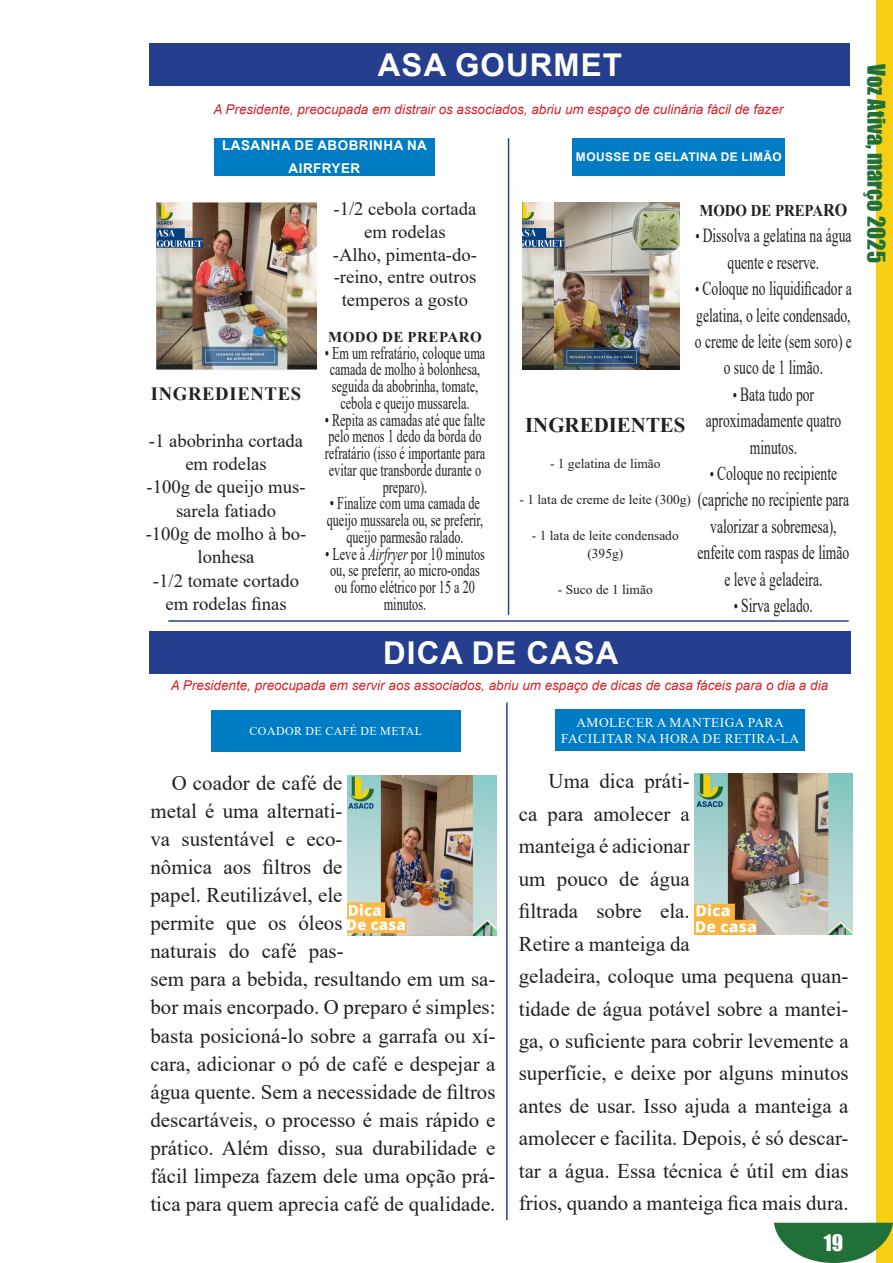
<style>
.page{position:relative;width:893px;height:1263px;background:#fff}
.page>*{position:absolute;margin:0;border:0;box-sizing:border-box;transform-origin:0 0}
.t1{font:700 31.35px "Arial";letter-spacing:.035em;color:#fff}
.t2{font:22.5px "Impact";color:#207038}
.t3{font:21px "Impact";color:#fff}
.t4{font:20.85px/28px "Times New Roman";color:#231f20}
.t5{font:700 20.85px "Times New Roman";color:#231f20}
.t6{font:19.95px/26.4px "Times New Roman";color:#231f20;text-align:center;scale:.68 1}
.t7{font:18.6px/23.2px "Times New Roman";color:#231f20;text-align:center}
.t8{font:700 18.6px "Times New Roman";letter-spacing:.035em;color:#231f20}
.t9{font:17.85px/16.8px "Times New Roman";color:#231f20;text-align:center;scale:.68 1}
.t10{font:700 16.5px "Times New Roman";color:#231f20;scale:.9 1}
.t11{font:700 15px "Times New Roman";letter-spacing:.035em;color:#231f20}
.t12{font:italic 13.5px "Arial";color:#d1232a}
.t13{font:13.5px/18px "Times New Roman";color:#231f20;text-align:center}
.t14{font:13.5px/16.5px "Times New Roman";letter-spacing:.035em;color:#fff;text-align:center}
.t15{font:700 13.5px/23px "Arial";letter-spacing:.035em;color:#fff;text-align:center}
.t16{font:700 12px "Arial";letter-spacing:.035em;color:#fff}
.t17{font:12px "Times New Roman";letter-spacing:.035em;color:#fff}
.s1{font-style:italic}
.s2{font-size:18px}
.s3{font-size:17.85px}
</style>
<div class="page">
<div style="left:876px;top:0;width:17px;height:1263px;background:#f6cf15"></div>
<svg style="left:774px;top:1223px;width:119px;height:40px"></svg>
<div style="left:150px;top:43px;width:700px;height:42px;background:#253f8e"></div>
<div style="left:150px;top:631px;width:701px;height:43px;background:#253f8e"></div>
<div style="left:211px;top:710px;width:249px;height:42px;background:#007cc4"></div>
<hr style="left:506px;top:702px;width:2px;height:518px;background:#253f8e">
<img style="left:348px;top:775px;width:149px;height:161px">
<img style="left:156px;top:202px;width:161px;height:167px">
<div style="left:214px;top:138px;width:220px;height:38px;background:#007cc4"></div>
<hr style="left:508px;top:138px;width:1px;height:477px;background:#253f8e">
<div style="left:555px;top:709px;width:249px;height:42px;background:#007cc4"></div>
<img style="left:694px;top:774px;width:159px;height:161px">
<hr style="left:168px;top:620px;width:681px;height:2px;background:#253f8e">
<img style="left:523px;top:202px;width:157px;height:168px">
<div style="left:573px;top:138px;width:212px;height:38px;background:#007cc4"></div>
<p class="t1" style="left:378px;top:42px;width:246px">ASA GOURMET</p>
<p class="t12" style="left:213px;top:101px;width:571px">A Presidente, preocupada em distrair os associados, abriu um espaço de culinária fácil de fazer</p>
<p class="t15" style="left:222px;top:134px;width:206px">LASANHA DE ABOBRINHA NA<br>AIRFRYER</p>
<p class="t8" style="left:151px;top:381px;width:152px">INGREDIENTES</p>
<p class="t7" style="left:146px;top:428px;width:162px">-1 abobrinha cortada em rodelas<br>-100g de queijo mus&shy;sarela fatiado<br>-100g de molho à bo&shy;lonhesa<br>-1/2 tomate cortado em rodelas finas</p>
<p class="t7" style="left:333px;top:197px;width:146px;line-height:22.6px">-1/2 cebola cortada em rodelas<br>-Alho, pimenta-do--reino, entre outros temperos a gosto</p>
<p class="t11" style="left:328px;top:326px;width:155px">MODO DE PREPARO</p>
<p class="t9" style="left:325px;top:344px;width:238px">• Em um refratário, coloque uma camada de molho à bolonhesa, seguida da abobrinha, tomate, cebola e queijo mussarela.</p>
<p class="t9" style="left:325px;top:411px;width:238px">• Repita as camadas até que falte pelo menos 1 dedo da borda do refratário (isso é importante para evitar que transborde durante o preparo).</p>
<p class="t9" style="left:327px;top:494px;width:232px">• Finalize com uma camada de queijo mussarela ou, se preferir, queijo parmesão ralado.</p>
<p class="t9" style="left:325px;top:545px;width:237px">• Leve à <span class="s1">Airfryer</span> por 10 minutos ou, se preferir, ao micro-ondas ou forno elétrico por 15 a 20 minutos.</p>
<p class="t16" style="left:576px;top:149px;width:207px">MOUSSE DE GELATINA DE LIMÃO</p>
<p class="t10" style="left:699px;top:199px;width:166px">MODO DE PREPA<span class="s2">RO</span></p>
<p class="t6" style="left:695px;top:222px;width:231px"><span class="s3">•</span> Dissolva a gelatina na água quente e reserve.</p>
<p class="t6" style="left:695px;top:275px;width:233px"><span class="s3">•</span> Coloque no liquidificador a gelatina, o leite condensado, o creme de leite (sem soro) e o suco de 1 limão.</p>
<p class="t6" style="left:706px;top:380px;width:201px"><span class="s3">•</span> Bata tudo por aproximadamente quatro minutos.</p>
<p class="t6" style="left:697px;top:459px;width:225px"><span class="s3">•</span> Coloque no recipiente (capriche no recipiente para valorizar a sobremesa), enfeite com raspas de limão e leve à geladeira.</p>
<p class="t6" style="left:734px;top:591px;width:118px"><span class="s3">•</span> Sirva gelado.</p>
<p class="t5" style="left:525px;top:410px;width:162px">INGREDIENTES</p>
<p class="t13" style="left:550px;top:454px;width:112px">- 1 gelatina de limão</p>
<p class="t13" style="left:520px;top:490px;width:173px">- 1 lata de creme de leite (300g)</p>
<p class="t13" style="left:532px;top:526px;width:148px">- 1 lata de leite condensado (395g)</p>
<p class="t13" style="left:558px;top:580px;width:96px">- Suco de 1 limão</p>
<p class="t1" style="left:383px;top:631px;width:237px">DICA DE CASA</p>
<p class="t12" style="left:171px;top:676px;width:659px">A Presidente, preocupada em servir aos associados, abriu um espaço de dicas de casa fáceis para o dia a dia</p>
<p class="t17" style="left:250px;top:723px;width:174px">COADOR DE CAFÉ DE METAL</p>
<p class="t14" style="left:561px;top:713px;width:239px">AMOLECER A MANTEIGA PARA<br>FACILITAR NA HORA DE RETIRA-LA</p>
<p class="t2" style="left:894px;top:64px;width:200px;rotate:90deg">Voz Ativa, março 2025</p>
<p class="t4" style="left:150px;top:768px;width:347px;text-indent:21px">O coador de café de<br>metal é uma alternati-<br>va sustentável e eco-<br>nômica aos filtros de<br>papel. Reutilizável, ele<br>permite que os óleos<br>naturais do café pas-<br>sem para a bebida, resultando em um sa&shy;bor mais encorpado. O preparo é simples: basta posicioná-lo sobre a garrafa ou xí&shy;cara, adicionar o pó de café e despejar a água quente. Sem a necessidade de filtros descartáveis, o processo é mais rápido e prático. Além disso, sua durabilidade e fácil limpeza fazem dele uma opção prá&shy;tica para quem aprecia café de qualidade.</p>
<p class="t4" style="left:519px;top:765px;width:331px;line-height:32.4px;text-indent:30px">Uma dica práti-<br>ca para amolecer a<br>manteiga é adicionar<br>um pouco de água<br>filtrada sobre ela.<br>Retire a manteiga da<br>geladeira, coloque uma pequena quan&shy;tidade de água potável sobre a mantei&shy;ga, o suficiente para cobrir levemente a superfície, e deixe por alguns minutos antes de usar. Isso ajuda a manteiga a amolecer e facilita. Depois, é só descar&shy;tar a água. Essa técnica é útil em dias frios, quando a manteiga fica mais dura.</p>
<p class="t3" style="left:824px;top:1226px;width:21px">19</p>
</div>
